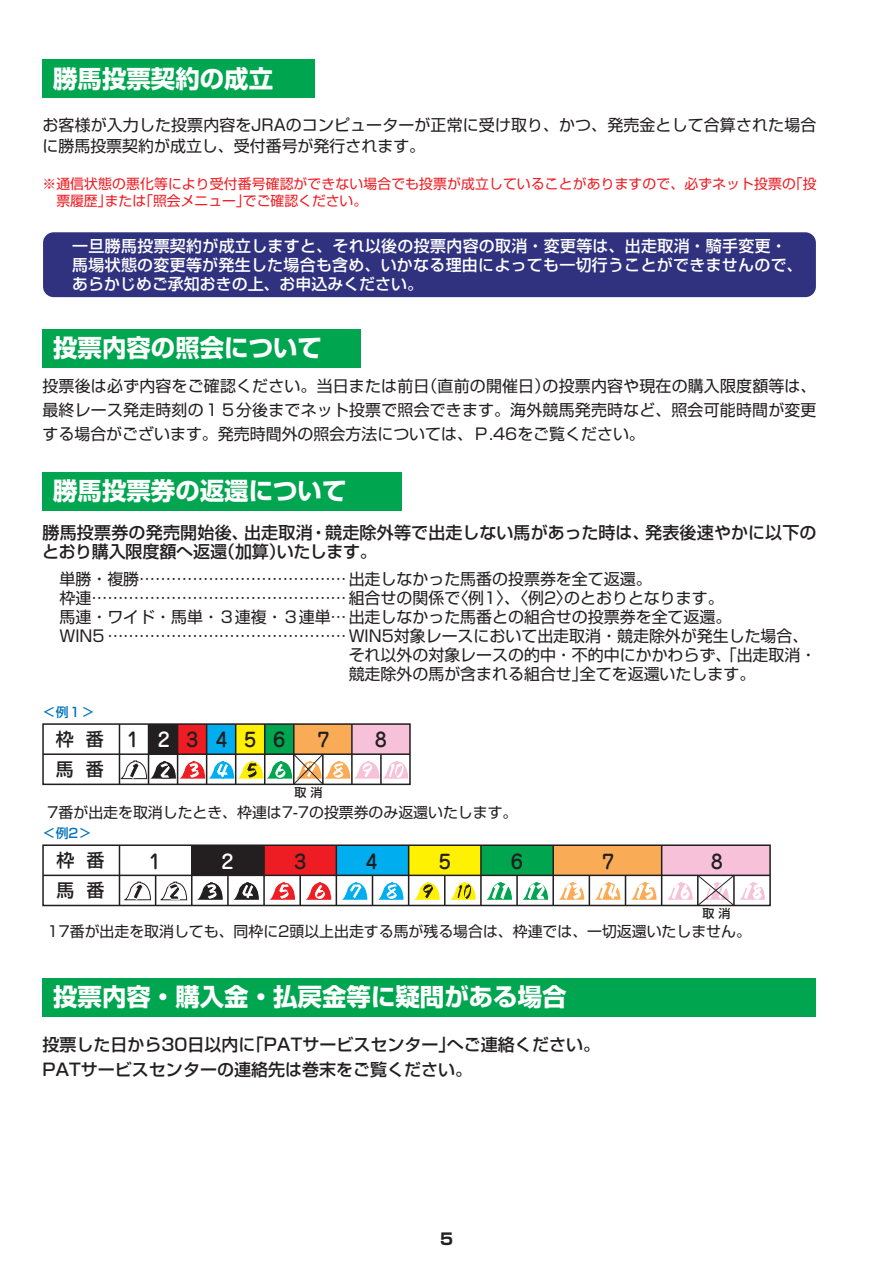
<style>
.page{position:relative;width:893px;height:1263px;background:#fff}
.page>*{position:absolute;margin:0;border:0;box-sizing:border-box;transform-origin:0 0}
.t1{font:700 24.45px "Shin Go Pr 5";color:#fff}
.t2{font:500 19.35px "Jun 34 Pro";color:#231f20}
.t3{font:500 19.35px "Jun 34 Pro";color:#fff}
.t4{font:500 18px "Shin Go Pr 5";color:#231f20}
.t5{font:500 16.95px/25.5px "Shin Go Pr 5";color:#231f20}
.t6{font:15.9px/23.9px "Shin Go Pr 5";color:#231f20}
.t7{font:500 15.9px/19.2px "Shin Go Pr 5";letter-spacing:.02em;color:#fff}
.t8{font:700 15.9px "Shin Go Pr 5";color:#231f20}
.t9{font:14.85px "Shin Go Pr 5";color:#231f20}
.t10{font:13.8px/17px "Shin Go Pr 5";letter-spacing:.01em;color:#ee1d23}
.t11{font:500 12.9px "Shin Go Pr 5";color:#0072bc}
.t12{font:500 12px "Shin Go Pr 5";color:#231f20}
</style>
<div class="page">
<div style="left:43px;top:329px;width:318px;height:38px;background:#00a54f"></div>
<div style="left:148px;top:724px;width:30px;height:30px;background:#231f20"></div>
<div style="left:178px;top:724px;width:29px;height:30px;background:#ee1d23"></div>
<div style="left:207px;top:724px;width:29px;height:30px;background:#00aeef"></div>
<div style="left:236px;top:724px;width:29px;height:30px;background:#fff101"></div>
<div style="left:265px;top:724px;width:29px;height:30px;background:#00a54f"></div>
<div style="left:294px;top:724px;width:58px;height:30px;background:#faab55"></div>
<div style="left:352px;top:724px;width:58px;height:30px;background:#f7c1d9"></div>
<div style="left:43px;top:723px;width:368px;height:62px;border:2px solid #231f20"></div>
<hr style="left:351px;top:724px;width:2px;height:60px;background:#231f20">
<hr style="left:293px;top:724px;width:2px;height:60px;background:#231f20">
<hr style="left:264px;top:724px;width:1px;height:60px;background:#231f20">
<hr style="left:235px;top:724px;width:1px;height:60px;background:#231f20">
<hr style="left:206px;top:724px;width:1px;height:60px;background:#231f20">
<hr style="left:177px;top:724px;width:1px;height:60px;background:#231f20">
<hr style="left:148px;top:724px;width:1px;height:60px;background:#231f20">
<hr style="left:119px;top:724px;width:1px;height:60px;background:#231f20">
<hr style="left:43px;top:753px;width:367px;height:2px;background:#231f20">
<svg style="left:116px;top:753px;width:292px;height:33px"></svg>
<div style="left:192px;top:845px;width:72px;height:30px;background:#231f20"></div>
<div style="left:264px;top:845px;width:72px;height:30px;background:#ee1d23"></div>
<div style="left:336px;top:845px;width:73px;height:30px;background:#00aeef"></div>
<div style="left:409px;top:845px;width:72px;height:30px;background:#fff101"></div>
<div style="left:481px;top:845px;width:72px;height:30px;background:#00a54f"></div>
<div style="left:553px;top:845px;width:109px;height:30px;background:#faab55"></div>
<div style="left:662px;top:845px;width:108px;height:30px;background:#f7c1d9"></div>
<div style="left:43px;top:844px;width:728px;height:62px;border:2px solid #231f20"></div>
<hr style="left:119px;top:845px;width:1px;height:60px;background:#231f20">
<hr style="left:155px;top:875px;width:1px;height:30px;background:#231f20">
<hr style="left:191px;top:845px;width:2px;height:60px;background:#231f20">
<hr style="left:227px;top:875px;width:2px;height:30px;background:#231f20">
<hr style="left:263px;top:845px;width:2px;height:60px;background:#231f20">
<hr style="left:299px;top:875px;width:2px;height:30px;background:#231f20">
<hr style="left:336px;top:845px;width:1px;height:60px;background:#231f20">
<hr style="left:372px;top:875px;width:1px;height:30px;background:#231f20">
<hr style="left:408px;top:845px;width:1px;height:60px;background:#231f20">
<hr style="left:444px;top:875px;width:2px;height:30px;background:#231f20">
<hr style="left:480px;top:845px;width:2px;height:60px;background:#231f20">
<hr style="left:516px;top:875px;width:2px;height:30px;background:#231f20">
<hr style="left:552px;top:845px;width:2px;height:60px;background:#231f20">
<hr style="left:589px;top:875px;width:1px;height:30px;background:#231f20">
<hr style="left:625px;top:875px;width:1px;height:30px;background:#231f20">
<hr style="left:661px;top:845px;width:1px;height:60px;background:#231f20">
<hr style="left:43px;top:874px;width:727px;height:2px;background:#231f20">
<svg style="left:120px;top:882px;width:67px;height:18px"></svg>
<svg style="left:197px;top:882px;width:26px;height:18px"></svg>
<svg style="left:233px;top:882px;width:26px;height:18px"></svg>
<svg style="left:269px;top:882px;width:26px;height:18px"></svg>
<svg style="left:305px;top:882px;width:26px;height:18px"></svg>
<svg style="left:342px;top:882px;width:25px;height:18px"></svg>
<svg style="left:378px;top:882px;width:25px;height:18px"></svg>
<svg style="left:414px;top:882px;width:26px;height:18px"></svg>
<svg style="left:450px;top:882px;width:26px;height:18px"></svg>
<svg style="left:486px;top:882px;width:26px;height:18px"></svg>
<svg style="left:522px;top:882px;width:26px;height:18px"></svg>
<svg style="left:559px;top:882px;width:25px;height:18px"></svg>
<svg style="left:595px;top:882px;width:25px;height:18px"></svg>
<svg style="left:631px;top:882px;width:25px;height:18px"></svg>
<svg style="left:667px;top:874px;width:98px;height:33px"></svg>
<div style="left:43px;top:472px;width:359px;height:38px;background:#00a54f"></div>
<div style="left:43px;top:978px;width:773px;height:39px;background:#00a54f"></div>
<div style="left:43px;top:232px;width:773px;height:65px;background:#30317f;border-radius:11px"></div>
<div style="left:43px;top:60px;width:272px;height:38px;background:#00a54f"></div>
<h1 class="t1" style="left:53px;top:59px;width:222px">勝馬投票契約の成立</h1>
<p class="t6" style="left:43px;top:113px;width:775px;line-height:21.3px">お客様が入力した投票内容をJRAのコンピューターが正常に受け取り、かつ、発売金として合算された場合に勝馬投票契約が成立し、受付番号が発行されます。</p>
<p class="t10" style="left:789px;top:174px;width:29px">「投</p>
<p class="t10" style="left:243px;top:174px;width:554px;text-indent:-200px">※通信状態の悪化等により受付番号確認ができない場合でも投票が成立していることがありますので、必ずネット投票のでご確認ください。</p>
<p class="t10" style="left:139px;top:191px;width:112px">「照会メニュー」</p>
<p class="t10" style="left:56px;top:191px;width:57px">票履歴」</p>
<p class="t10" style="left:105px;top:191px;width:43px">または</p>
<p class="t7" style="left:72px;top:235px;width:732px">一旦勝馬投票契約が成立しますと、それ以後の投票内容の取消・変更等は、出走取消・騎手変更・馬場状態の変更等が発生した場合も含め、いかなる理由によっても一切行うことができませんので、あらかじめご承知おきの上、お申込みください。</p>
<h1 class="t1" style="left:53px;top:329px;width:270px">投票内容の照会について</h1>
<p class="t6" style="left:421px;top:372px;width:130px">（直前の開催日）</p>
<p class="t6" style="left:43px;top:372px;width:775px">投票後は必ず内容をご確認ください。当日または前日<br>最終レース発走時刻の１５分後までネット投票で照会できます。海外競馬発売時など、照会可能時間が変更する場合がございます。発売時間外の照会方法については、Ｐ.46をご覧ください。</p>
<p class="t6" style="left:543px;top:372px;width:275px">の投票内容や現在の購入限度額等は、</p>
<h1 class="t1" style="left:53px;top:472px;width:295px">勝馬投票券の返還について</h1>
<p class="t5" style="left:42px;top:518px;width:207px">勝馬投票券の発売開始後、</p>
<p class="t5" style="left:645px;top:518px;width:173px">発表後速やかに以下の</p>
<p class="t5" style="left:310px;top:518px;width:341px">・競走除外等で出走しない馬があった時は、</p>
<p class="t5" style="left:244px;top:518px;width:70px">出走取消</p>
<p class="t5" style="left:218px;top:537px;width:69px">（加算）</p>
<p class="t5" style="left:42px;top:537px;width:186px">とおり購入限度額へ返還</p>
<p class="t6" style="left:564px;top:568px;width:161px;line-height:19.2px;text-indent:-505px">単勝・複勝…………………………………出走しなかった馬番の投票券を全て返還。<br>のとおりとなります。</p>
<p class="t5" style="left:277px;top:537px;width:101px">いたします。</p>
<p class="t6" style="left:60px;top:584px;width:402px">枠連…………………………………………組合せの関係で</p>
<p class="t6" style="left:60px;top:604px;width:673px">馬連・ワイド・馬単・３連複・３連単…出走しなかった馬番との組合せの投票券を全て返還。</p>
<p class="t6" style="left:60px;top:623px;width:750px">WIN5 ………………………………………WIN5対象レースにおいて出走取消・競走除外が発生した場合、</p>
<p class="t6" style="left:349px;top:642px;width:469px">それ以外の対象レースの的中・不的中にかかわらず、「出走取消・</p>
<p class="t6" style="left:580px;top:661px;width:177px">全てを返還いたします。</p>
<p class="t6" style="left:452px;top:584px;width:121px">〈例1〉、〈例2〉</p>
<p class="t6" style="left:349px;top:661px;width:241px">競走除外の馬が含まれる組合せ」</p>
<p class="t11" style="left:43px;top:701px;width:53px">＜例１&lt;</p>
<p class="t4" style="left:56px;top:725px;width:19px">枠</p>
<p class="t4" style="left:56px;top:755px;width:19px">馬</p>
<p class="t4" style="left:86px;top:725px;width:19px">番</p>
<p class="t4" style="left:86px;top:755px;width:19px">番</p>
<p class="t2" style="left:127px;top:725px;width:14px">1</p>
<p class="t3" style="left:158px;top:725px;width:14px">2</p>
<p class="t2" style="left:186px;top:725px;width:14px">3</p>
<p class="t2" style="left:215px;top:725px;width:14px">4</p>
<p class="t2" style="left:244px;top:725px;width:14px">5</p>
<p class="t2" style="left:273px;top:725px;width:14px">6</p>
<p class="t2" style="left:318px;top:725px;width:14px">7</p>
<p class="t12" style="left:294px;top:782px;width:29px">取消</p>
<p class="t2" style="left:375px;top:725px;width:14px">8</p>
<p class="t9" style="left:47px;top:800px;width:472px">7番が出走を取消したとき、枠連は7-7の投票券のみ返還いたします。</p>
<p class="t11" style="left:43px;top:823px;width:50px">＜例2&lt;</p>
<p class="t4" style="left:57px;top:846px;width:19px">枠</p>
<p class="t4" style="left:57px;top:876px;width:19px">馬</p>
<p class="t4" style="left:87px;top:846px;width:19px">番</p>
<p class="t4" style="left:87px;top:876px;width:19px">番</p>
<p class="t2" style="left:149px;top:846px;width:14px">1</p>
<p class="t3" style="left:221px;top:846px;width:14px">2</p>
<p class="t2" style="left:294px;top:846px;width:14px">3</p>
<p class="t2" style="left:365px;top:846px;width:14px">4</p>
<p class="t2" style="left:439px;top:846px;width:14px">5</p>
<p class="t2" style="left:511px;top:846px;width:14px">6</p>
<p class="t2" style="left:602px;top:846px;width:14px">7</p>
<p class="t2" style="left:711px;top:846px;width:14px">8</p>
<p class="t12" style="left:702px;top:904px;width:29px">取消</p>
<p class="t9" style="left:47px;top:919px;width:705px">17番が出走を取消しても、同枠に2頭以上出走する馬が残る場合は、枠連では、一切返還いたしません。</p>
<h1 class="t1" style="left:53px;top:978px;width:515px">投票内容・購入金・払戻金等に疑問がある場合</h1>
<p class="t5" style="left:247px;top:1030px;width:210px">「PATサービスセンター」</p>
<p class="t5" style="left:43px;top:1030px;width:431px">投票した日から30日以内に<br>PATサービスセンターの連絡先は巻末をご覧ください。</p>
<p class="t5" style="left:447px;top:1030px;width:155px">へご連絡ください。</p>
<p class="t8" style="left:440px;top:1226px;width:14px">5</p>
</div>
